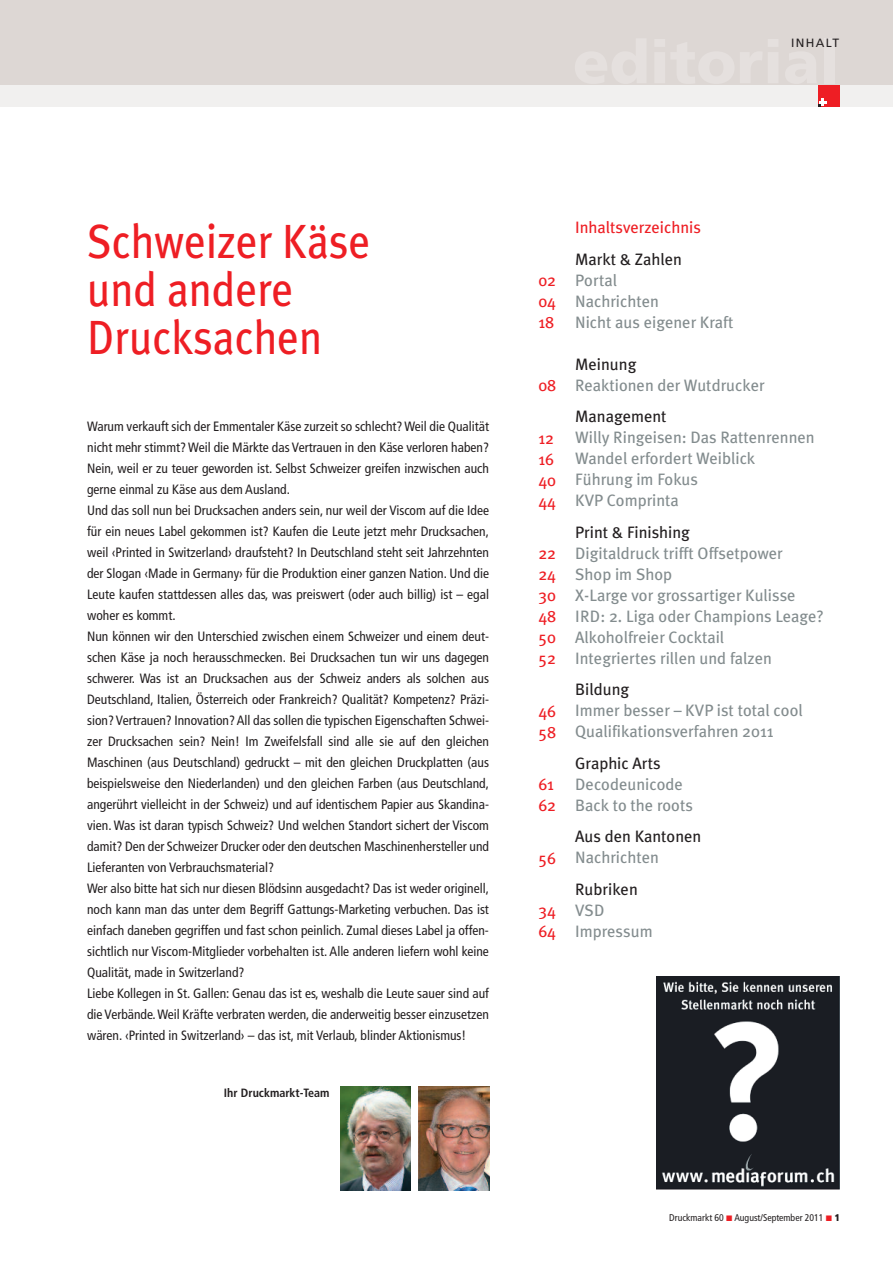
<style>
.page{position:relative;width:893px;height:1263px;background:#fff}
.page>*{position:absolute;margin:0;border:0;box-sizing:border-box;transform-origin:0 0}
.t1{font:48px/48px "Meta Plus";color:#ee1e24;scale:.9 1}
.t2{font:16.5px/21px "Meta Plus";color:#838c8e}
.t3{font:16.5px "Meta Plus";color:#231f20}
.t4{font:16.5px/21px "Meta Plus";color:#ee1e24}
.t5{font:condensed 13.5px/21px "Frutiger";color:#231f20}
.t6{font:700 condensed 12px "Frutiger";color:#231f20}
.t7{font:12px "Frutiger";letter-spacing:.11em;color:#231f20}
.t8{font:condensed 9.75px "Frutiger";color:#231f20}
.s1{font-weight:900}
</style>
<div class="page">
<div style="left:0;top:0;width:893px;height:85px;background:#ddd7d4"></div>
<div style="left:0;top:85px;width:893px;height:21px;background:#f1f0ef"></div>
<div style="left:819px;top:85px;width:21px;height:21px;background:#ee1e24"></div>
<svg style="left:819px;top:98px;width:7px;height:8px"></svg>
<img style="left:656px;top:976px;width:183px;height:213px">
<img style="left:340px;top:1086px;width:70px;height:105px">
<img style="left:419px;top:1086px;width:70px;height:105px">
<p class="t7" style="left:791px;top:38px;width:50px">INHALT</p>
<h1 class="t1" style="left:87px;top:217px;width:316px">Schweizer Käse und andere<br>Drucksachen</h1>
<p class="t5" style="left:87px;top:417px;width:403px">Warum verkauft sich der Emmentaler Käse zurzeit so schlecht?Weil die Qualität nicht mehr stimmt? Weil die Märkte das Vertrauen in den Käse verloren haben?<br>Nein, weil er zu teuer geworden ist. Selbst Schweizer greifen inzwischen auch gerne einmal zu Käse aus dem Ausland.<br>Und das soll nun bei Drucksachen anders sein, nur weil der Viscom auf die Idee für ein neues Label gekommen ist? Kaufen die Leute jetzt mehr Drucksachen, weil ‹Printed in Switzerland› draufsteht? In Deutschland steht seit Jahrzehnten der Slogan ‹Made in Germany› für die Produktion einer ganzen Nation. Und die Leute kaufen stattdessen alles das, was preiswert (oder auch billig) ist – egal woher es kommt.<br>Nun können wir den Unterschied zwischen einem Schweizer und einem deut&shy;schen Käse ja noch herausschmecken. Bei Drucksachen tun wir uns dagegen schwerer. Was ist an Drucksachen aus der Schweiz anders als solchen aus Deutschland, Italien, Österreich oder Frankreich? Qualität? Kompetenz? Präzi&shy;sion? Vertrauen? Innovation?All das sollen die typischen Eigenschaften Schwei&shy;zer Drucksachen sein? Nein! Im Zweifelsfall sind alle sie auf den gleichen Maschinen (aus Deutschland) gedruckt – mit den gleichen Druckplatten (aus beispielsweise den Niederlanden) und den gleichen Farben (aus Deutschland, angerührt vielleicht in der Schweiz) und auf identischem Papier aus Skandina&shy;vien. Was ist daran typisch Schweiz? Und welchen Standort sichert der Viscom damit? Den der Schweizer Drucker oder den deutschen Maschinenhersteller und Lieferanten von Verbrauchsmaterial?<br>Wer also bitte hat sich nur diesen Blödsinn ausgedacht? Das ist weder originell, noch kann man das unter dem Begriff Gattungs-Marketing verbuchen. Das ist einfach daneben gegriffen und fast schon peinlich. Zumal dieses Label ja offen&shy;sichtlich nur Viscom-Mitglieder vorbehalten ist. Alle anderen liefern wohl keine Qualität, made in Switzerland?<br>Liebe Kollegen in St. Gallen: Genau das ist es, weshalb die Leute sauer sind auf die Verbände.Weil Kräfte verbraten werden, die anderweitig besser einzusetzen wären. ‹Printed in Switzerland› – das ist, mit Verlaub, blinder Aktionismus!</p>
<p class="t6" style="left:224px;top:1088px;width:107px">Ihr Druckmarkt-Team</p>
<p class="t4" style="left:538px;top:270px;width:19px;text-align:justify">02<br>04<br>18</p>
<p class="t4" style="left:538px;top:375px;width:19px">08</p>
<p class="t4" style="left:538px;top:428px;width:19px">12<br>16<br>40<br>44</p>
<p class="t4" style="left:538px;top:543px;width:19px;text-align:justify">22<br>24<br>30<br>48<br>50<br>52</p>
<p class="t4" style="left:538px;top:701px;width:19px">46<br>58</p>
<p class="t4" style="left:538px;top:774px;width:19px">61<br>62</p>
<p class="t4" style="left:538px;top:848px;width:19px">56</p>
<p class="t4" style="left:538px;top:900px;width:19px">34<br>64</p>
<p class="t4" style="left:575px;top:217px;width:127px">Inhaltsverzeichnis</p>
<p class="t3" style="left:575px;top:249px;width:108px">Markt &amp; Zahlen</p>
<p class="t2" style="left:575px;top:269px;width:160px">Portal<br>Nachrichten<br>Nicht aus eigener Kraft</p>
<p class="t3" style="left:575px;top:354px;width:63px">Meinung</p>
<p class="t2" style="left:575px;top:374px;width:191px">Reaktionen der Wutdrucker</p>
<p class="t3" style="left:575px;top:407px;width:93px">Management</p>
<p class="t2" style="left:575px;top:427px;width:241px">Willy Ringeisen: Das Rattenrennen<br>Wandel erfordert Weiblick<br>Führung im Fokus<br>KVP Comprinta</p>
<p class="t3" style="left:575px;top:522px;width:116px">Print &amp; Finishing</p>
<p class="t2" style="left:575px;top:542px;width:250px">Digitaldruck trifft Offsetpower<br>Shop im Shop<br>X-Large vor grossartiger Kulisse<br>IRD: 2. Liga oder Champions Leage?<br>Alkoholfreier Cocktail<br>Integriertes rillen und falzen</p>
<p class="t3" style="left:575px;top:680px;width:55px">Bildung</p>
<p class="t2" style="left:575px;top:700px;width:229px">Immer besser – KVP ist total cool<br>Qualifikationsverfahren 2011</p>
<p class="t3" style="left:575px;top:753px;width:87px">Graphic Arts</p>
<p class="t2" style="left:575px;top:773px;width:119px">Decodeunicode<br>Back to the roots</p>
<p class="t3" style="left:575px;top:827px;width:128px">Aus den Kantonen</p>
<p class="t2" style="left:575px;top:847px;width:85px">Nachrichten</p>
<p class="t3" style="left:575px;top:879px;width:64px">Rubriken</p>
<p class="t2" style="left:575px;top:899px;width:79px">VSD<br>Impressum</p>
<p class="t8" style="left:669px;top:1214px;width:172px">Druckmarkt 60 August/September 2011 <span class="s1">1</span></p>
</div>
